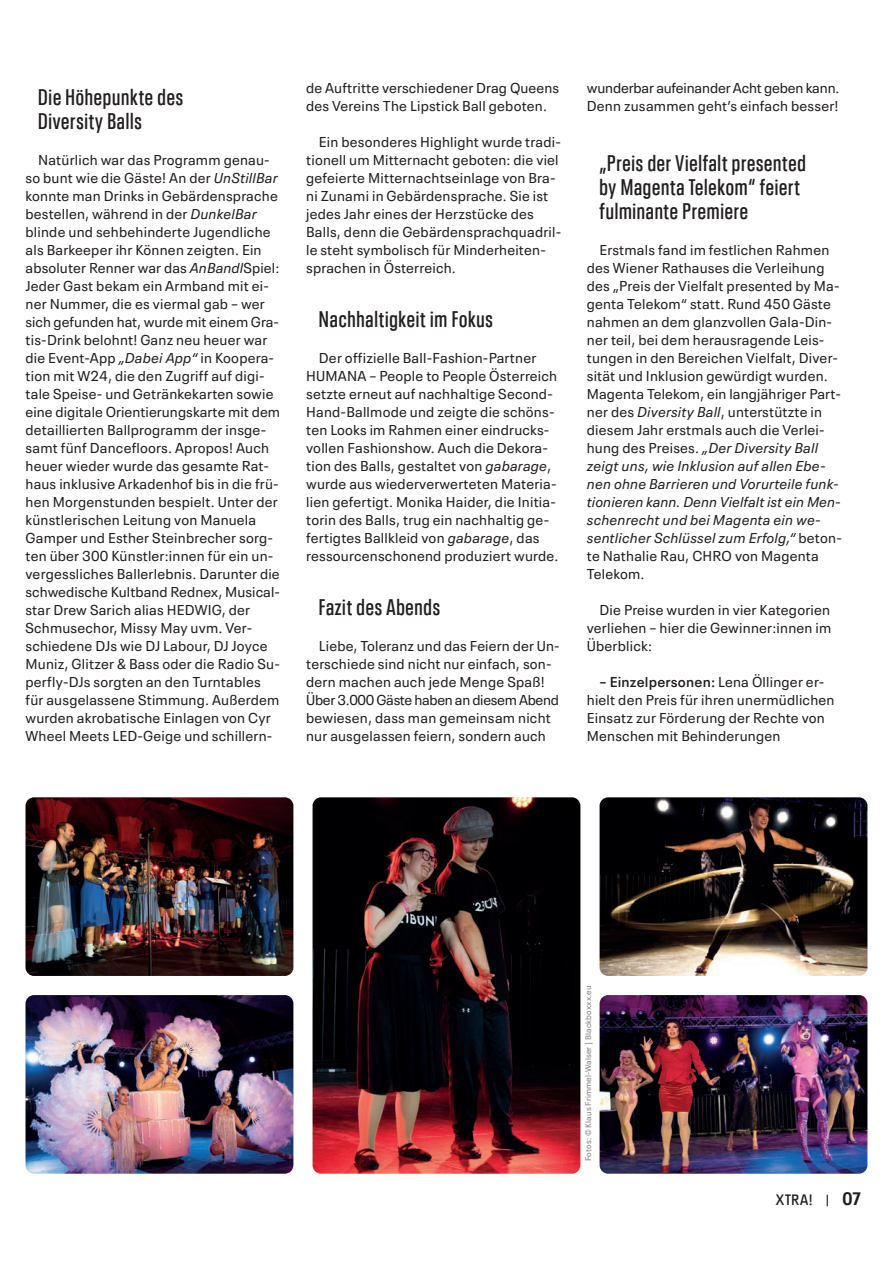
<style>
.page{position:relative;width:893px;height:1263px;background:#fff}
.page>*{position:absolute;margin:0;border:0;box-sizing:border-box;transform-origin:0 0}
.t1{font:600 condensed 22.5px/24px "Neue Plak";letter-spacing:.035em;color:#231f20}
.t2{font:600 condensed 15px "Neue Plak";color:#231f20}
.t3{font:14.25px/18px "Neue Plak Text";letter-spacing:.015em;color:#231f20}
.t4{font:14.25px/18px "Neue Plak Text";letter-spacing:-.01em;color:#231f20}
.t5{font:8.25px "Neue Plak Text";letter-spacing:.015em;color:#808285}
.s1{font-style:italic}
.s2{font-weight:600}
.s3{font-size:12px}
.s4{font-weight:700;font-size:18px}
</style>
<div class="page">
<img style="left:26px;top:995px;width:267px;height:179px;border-radius:9px">
<img style="left:313px;top:797px;width:267px;height:377px;border-radius:9px">
<img style="left:26px;top:797px;width:267px;height:179px;border-radius:9px">
<img style="left:600px;top:995px;width:267px;height:179px;border-radius:9px">
<img style="left:600px;top:797px;width:267px;height:179px;border-radius:9px">
<h1 class="t1" style="left:38px;top:82px;width:146px">Die Höhepunkte des<br>Diversity Balls</h1>
<p class="t3" style="left:26px;top:149px;width:256px;text-indent:13px">Natürlich war das Programm genau&shy;so bunt wie die Gäste! An der <span class="s1">UnStillBar </span>konnte man Drinks in Gebärdensprache bestellen, während in der <span class="s1">DunkelBar </span>blinde und sehbehinderte Jugendliche als Barkeeper ihr Können zeigten. Ein absoluter Renner war das <span class="s1">AnBandl</span>Spiel:<br>Jeder Gast bekam ein Armband mit ei&shy;ner Nummer, die es viermal gab – wer sich gefunden hat, wurde mit einem Gra&shy;tis-Drink belohnt! Ganz neu heuer war die Event-App <span class="s1">„Dabei App“</span> in Koopera&shy;tion mit W24, die den Zugriff auf digi&shy;tale Speise- und Getränkekarten sowie eine digitale Orientierungskarte mit dem detaillierten Ballprogramm der insge&shy;samt fünf Dancefloors. Apropos! Auch heuer wieder wurde das gesamte Rat&shy;haus inklusive Arkadenhof bis in die frü&shy;hen Morgenstunden bespielt. Unter der künstlerischen Leitung von Manuela Gamper und Esther Steinbrecher sorg&shy;ten über 300 Künstler:innen für ein un&shy;vergessliches Ballerlebnis. Darunter die schwedische Kultband Rednex, Musical&shy;star Drew Sarich alias HEDWIG, der Schmusechor, Missy May uvm. Ver&shy;schiedene DJs wie DJ Labour, DJ Joyce Muniz, Glitzer &amp; Bass oder die Radio Su&shy;perfly-DJs sorgten an den Turntables für ausgelassene Stimmung. Außerdem wurden akrobatische Einlagen von Cyr Wheel Meets LED-Geige und schillern-</p>
<p class="t3" style="left:306px;top:77px;width:255px">de Auftritte verschiedener Drag Queens des Vereins The Lipstick Ball geboten.</p>
<p class="t3" style="left:306px;top:131px;width:257px;text-indent:13px">Ein besonderes Highlight wurde tradi&shy;tionell um Mitternacht geboten: die viel gefeierte Mitternachtseinlage von Bra&shy;ni Zunami in Gebärdensprache. Sie ist jedes Jahr eines der Herzstücke des Balls, denn die Gebärdensprachquadril&shy;le steht symbolisch für Minderheiten&shy;sprachen in Österreich.</p>
<h1 class="t1" style="left:319px;top:304px;width:175px">Nachhaltigkeit im Fokus</h1>
<p class="t3" style="left:306px;top:347px;width:254px;text-indent:13px">Der offizielle Ball-Fashion-Partner HUMANA – People to People Österreich setzte erneut auf nachhaltige Second-Hand-Ballmode und zeigte die schöns&shy;ten Looks im Rahmen einer eindrucks&shy;vollen Fashionshow. Auch die Dekora&shy;tion des Balls, gestaltet von <span class="s1">gabarage</span>, wurde aus wiederverwerteten Materia&shy;lien gefertigt. Monika Haider, die Initia&shy;torin des Balls, trug ein nachhaltig ge&shy;fertigtes Ballkleid von <span class="s1">gabarage</span>, das ressourcenschonend produziert wurde.</p>
<h1 class="t1" style="left:319px;top:592px;width:123px">Fazit des Abends</h1>
<p class="t3" style="left:306px;top:635px;width:255px;text-indent:13px">Liebe, Toleranz und das Feiern der Un&shy;terschiede sind nicht nur einfach, son&shy;dern machen auch jede Menge Spaß!<br>Über 3.000 Gäste haben an diesem Abend bewiesen, dass man gemeinsam nicht nur ausgelassen feiern, sondern auch</p>
<p class="t4" style="left:587px;top:77px;width:254px">wunderbar aufeinander Acht geben kann.<br>Denn zusammen geht’s einfach besser!</p>
<h1 class="t1" style="left:600px;top:148px;width:208px">„Preis der Vielfalt presented by Magenta Telekom“ feiert fulminante Premiere</h1>
<p class="t3" style="left:587px;top:239px;width:257px;text-indent:13px">Erstmals fand im festlichen Rahmen des Wiener Rathauses die Verleihung des „Preis der Vielfalt presented by Ma&shy;genta Telekom“ statt. Rund 450 Gäste nahmen an dem glanzvollen Gala-Din&shy;ner teil, bei dem herausragende Leis&shy;tungen in den Bereichen Vielfalt, Diver&shy;sität und Inklusion gewürdigt wurden.<br>Magenta Telekom, ein langjähriger Part&shy;ner des <span class="s1">Diversity Ball</span>, unterstützte in diesem Jahr erstmals auch die Verlei&shy;hung des Preises. <span class="s1">„Der Diversity Ball zeigt uns, wie Inklusion auf allen Ebe&shy;nen ohne Barrieren und Vorurteile funk&shy;tionieren kann. Denn Vielfalt ist ein Men&shy;schenrecht und bei Magenta ein we&shy;sentlicher Schlüssel zum Erfolg,“</span> beton&shy;te Nathalie Rau, CHRO von Magenta Telekom.</p>
<p class="t3" style="left:587px;top:599px;width:246px;text-align:justify;text-indent:13px">Die Preise wurden in vier Kategorien verliehen – hier die Gewinner:innen im Überblick:</p>
<p class="t3" style="left:587px;top:671px;width:249px;text-indent:13px"><span class="s2">– Einzelpersonen:</span> Lena Öllinger er&shy;hielt den Preis für ihren unermüdlichen Einsatz zur Förderung der Rechte von Menschen mit Behinderungen</p>
<p class="t5" style="left:581px;top:1161px;width:177px;rotate:-90deg">Fotos: © Klaus Frimmel-Walser | Blackboxxx.eu</p>
<p class="t2" style="left:776px;top:1187px;width:87px">XTRA! <span class="s3">|</span> <span class="s4">07</span></p>
</div>
